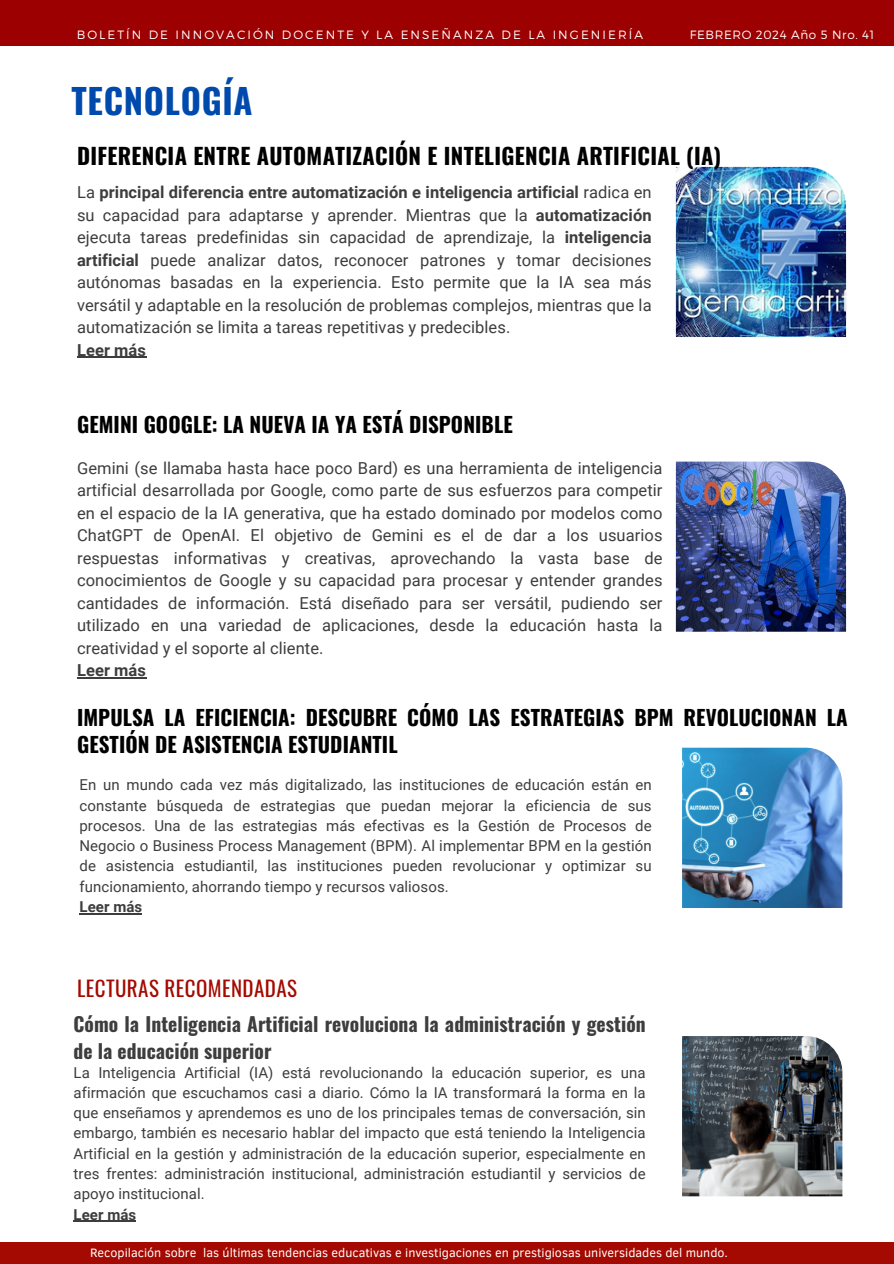
<style>
.page{position:relative;width:894px;height:1264px;background:#fff}
.page>*{position:absolute;margin:0;border:0;box-sizing:border-box;transform-origin:0 0}
.t1{font:700 34.5px "Oswald";letter-spacing:.02em;color:#004aad}
.t2{font:700 22.35px "Oswald";letter-spacing:.015em;color:#000}
.t3{font:700 21px/27px "Oswald";letter-spacing:.005em;color:#000}
.t4{font:21px "Oswald";letter-spacing:.02em;color:#a40a01}
.t5{font:700 19.5px/27px "Oswald";letter-spacing:.005em;color:#3d3d3d}
.t6{font:16.5px/22.5px "Roboto";letter-spacing:.005em;color:#3d3d3d;text-align:justify}
.t7{font:700 16.5px "Roboto";letter-spacing:.005em;color:#3d3d3d}
.t8{font:15px/20.2px "Roboto";letter-spacing:.005em;color:#3d3d3d;text-align:justify}
.t9{font:700 15px "Roboto";letter-spacing:.005em;color:#3d3d3d}
.t10{font:12.45px "Clear Sans";color:#fff}
.t11{font:300 12px "Montserrat";letter-spacing:.175em;color:#fff}
.t12{font:300 12px "Montserrat";letter-spacing:.05em;color:#fff}
.s1{font-weight:700}
</style>
<div class="page">
<div style="left:0;top:0;width:893px;height:45px;background:#9d0000"></div>
<div style="left:0;top:1242px;width:893px;height:21px;background:#a40a01"></div>
<img style="left:675px;top:461px;width:170px;height:170px">
<img style="left:675px;top:167px;width:170px;height:170px">
<img style="left:682px;top:747px;width:160px;height:161px">
<img style="left:682px;top:1036px;width:160px;height:160px">
<hr style="left:77px;top:677px;width:69px;height:1px;background:#3d3d3d">
<hr style="left:77px;top:357px;width:69px;height:1px;background:#3d3d3d">
<hr style="left:79px;top:913px;width:63px;height:1px;background:#3d3d3d">
<hr style="left:74px;top:1220px;width:62px;height:1px;background:#3d3d3d">
<p class="t11" style="left:77px;top:27px;width:567px">BOLETÍN DE INNOVACIÓN DOCENTE Y LA ENSEÑANZA DE LA INGENIERÍA</p>
<h1 class="t1" style="left:71px;top:74px;width:182px">TECNOLOGÍA</h1>
<p class="t12" style="left:689px;top:26px;width:186px">FEBRERO 2024 Año 5 Nro. 41</p>
<h2 class="t2" style="left:77px;top:138px;width:645px">DIFERENCIA ENTRE AUTOMATIZACIÓN E INTELIGENCIA ARTIFICIAL (IA)</h2>
<p class="t6" style="left:77px;top:181px;width:576px">La <span class="s1">principal diferencia entre automatización e inteligencia artificial</span> radica en su capacidad para adaptarse y aprender. Mientras que la <span class="s1">automatización </span>ejecuta tareas predefinidas sin capacidad de aprendizaje, la <span class="s1">inteligencia artificial</span> puede analizar datos, reconocer patrones y tomar decisiones autónomas basadas en la experiencia. Esto permite que la IA sea más versátil y adaptable en la resolución de problemas complejos, mientras que la automatización se limita a tareas repetitivas y predecibles.</p>
<p class="t7" style="left:77px;top:340px;width:70px">Leer más</p>
<p class="t3" style="left:77px;top:409px;width:437px">GEMINI GOOGLE: LA NUEVA IA YA ESTÁ DISPONIBLE</p>
<p class="t6" style="left:77px;top:457px;width:587px">Gemini (se llamaba hasta hace poco Bard) es una herramienta de inteligencia artificial desarrollada por Google, como parte de sus esfuerzos para competir en el espacio de la IA generativa, que ha estado dominado por modelos como ChatGPT de OpenAI. El objetivo de Gemini es el de dar a los usuarios respuestas informativas y creativas, aprovechando la vasta base de conocimientos de Google y su capacidad para procesar y entender grandes cantidades de información. Está diseñado para ser versátil, pudiendo ser utilizado en una variedad de aplicaciones, desde la educación hasta la creatividad y el soporte al cliente.</p>
<p class="t7" style="left:77px;top:661px;width:70px">Leer más</p>
<p class="t3" style="left:77px;top:702px;width:772px">IMPULSA LA EFICIENCIA: DESCUBRE CÓMO LAS ESTRATEGIAS BPM REVOLUCIONAN LA<br>GESTIÓN DE ASISTENCIA ESTUDIANTIL</p>
<p class="t8" style="left:79px;top:775px;width:573px">En un mundo cada vez más digitalizado, las instituciones de educación están en constante búsqueda de estrategias que puedan mejorar la eficiencia de sus procesos. Una de las estrategias más efectivas es la Gestión de Procesos de Negocio o Business Process Management (BPM). Al implementar BPM en la gestión de asistencia estudiantil, las instituciones pueden revolucionar y optimizar su funcionamiento, ahorrando tiempo y recursos valiosos.</p>
<p class="t9" style="left:79px;top:898px;width:64px">Leer más</p>
<p class="t4" style="left:77px;top:971px;width:221px">LECTURAS RECOMENDADAS</p>
<p class="t5" style="left:74px;top:1009px;width:573px">Cómo la Inteligencia Artificial revoluciona la administración y gestión de la educación superior</p>
<p class="t8" style="left:74px;top:1062px;width:573px">La Inteligencia Artificial (IA) está revolucionando la educación superior, es una afirmación que escuchamos casi a diario. Cómo la IA transformará la forma en la que enseñamos y aprendemos es uno de los principales temas de conversación, sin embargo, también es necesario hablar del impacto que está teniendo la Inteligencia Artificial en la gestión y administración de la educación superior, especialmente en tres frentes: administración institucional, administración estudiantil y servicios de apoyo institucional.</p>
<p class="t9" style="left:74px;top:1205px;width:64px">Leer más</p>
<p class="t10" style="left:90px;top:1243px;width:639px">Recopilación sobre las últimas tendencias educativas e investigaciones en prestigiosas universidades del mundo.</p>
</div>
